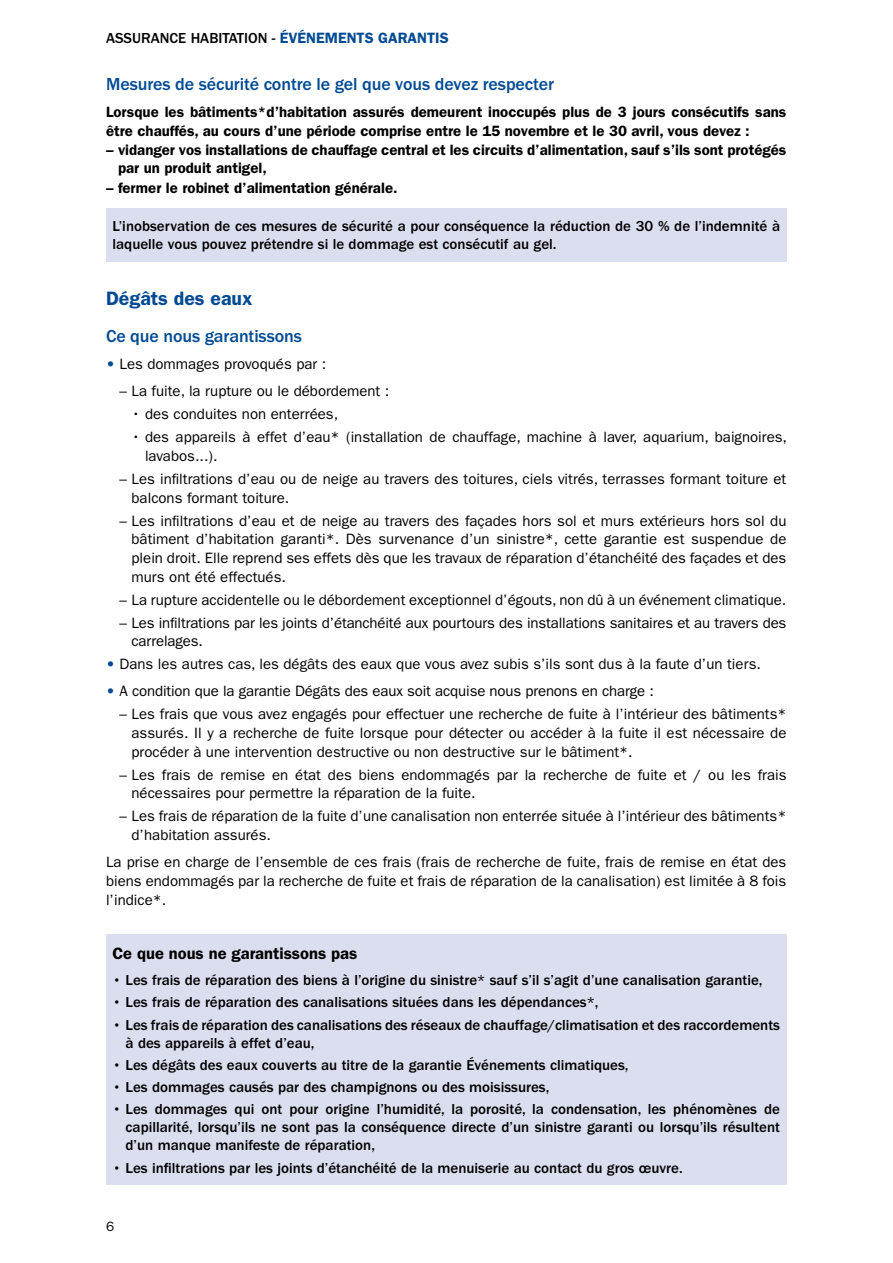
<style>
.page{position:relative;width:893px;height:1263px;background:#fff}
.page>*{position:absolute;margin:0;border:0;box-sizing:border-box;transform-origin:0 0}
.t1{font:600 19.5px "ITC Franklin Gothic Std";color:#004a93}
.t2{font:500 18px "ITC Franklin Gothic Std";letter-spacing:-.005em;color:#004a93}
.t3{font:600 16.5px "ITC Franklin Gothic Std";color:#000}
.t4{font:15px/18.8px "ITC Franklin Gothic Std";color:#000}
.t5{font:500 15px/18px "ITC Franklin Gothic Std";color:#000}
.t6{font:600 15px/18.8px "ITC Franklin Gothic Std";color:#000}
.t7{font:13.5px "ITC Franklin Gothic Std";color:#000}
.s1{font-weight:600;color:#004a93}
.s2{font-family:"ITC Franklin Gothic Std Hvy";color:#004a93}
</style>
<div class="page">
<div style="left:106px;top:208px;width:680px;height:54px;background:#dbdeef"></div>
<div style="left:106px;top:934px;width:680px;height:251px;background:#dbdeef"></div>
<p class="t5" style="left:106px;top:29px;width:344px">ASSURANCE HABITATION - <span class="s1">ÉVÉNEMENTS GARANTIS</span></p>
<p class="t2" style="left:106px;top:74px;width:450px">Mesures de sécurité contre le gel que vous devez respecter</p>
<p class="t6" style="left:106px;top:103px;width:682px">Lorsque les bâtiments*d’habitation assurés demeurent inoccupés plus de 3 jours consécutifs sans être chauffés, au cours d’une période comprise entre le 15 novembre et le 30 avril, vous devez :</p>
<p class="t6" style="left:118px;top:140px;width:670px;text-indent:-12px">– vidanger vos installations de chauffage central et les circuits d’alimentation, sauf s’ils sont protégés par un produit antigel,</p>
<p class="t6" style="left:106px;top:179px;width:293px">– fermer le robinet d’alimentation générale.</p>
<p class="t5" style="left:112px;top:217px;width:669px">L’inobservation de ces mesures de sécurité a pour conséquence la réduction de 30 % de l’indemnité à laquelle vous pouvez prétendre si le dommage est consécutif au gel.</p>
<h1 class="t1" style="left:106px;top:287px;width:148px">Dégâts des eaux</h1>
<p class="t2" style="left:106px;top:326px;width:197px">Ce que nous garantissons</p>
<p class="t4" style="left:106px;top:355px;width:222px"><span class="s2">•</span> Les dommages provoqués par :</p>
<p class="t4" style="left:120px;top:382px;width:271px">– La fuite, la rupture ou le débordement :</p>
<p class="t4" style="left:132px;top:405px;width:208px">• des conduites non enterrées,</p>
<p class="t4" style="left:145px;top:428px;width:644px;text-indent:-14px">• des appareils à effet d’eau* (installation de chauffage, machine à laver, aquarium, baignoires, lavabos...).</p>
<p class="t4" style="left:132px;top:470px;width:656px;text-indent:-12px">– Les infiltrations d’eau ou de neige au travers des toitures, ciels vitrés, terrasses formant toiture et balcons formant toiture.</p>
<p class="t4" style="left:132px;top:511px;width:656px;text-align:justify;text-indent:-12px">– Les infiltrations d’eau et de neige au travers des façades hors sol et murs extérieurs hors sol du bâtiment d’habitation garanti*. Dès survenance d’un sinistre*, cette garantie est suspendue de plein droit. Elle reprend ses effets dès que les travaux de réparation d’étanchéité des façades et des murs ont été effectués.</p>
<p class="t4" style="left:120px;top:590px;width:668px">– La rupture accidentelle ou le débordement exceptionnel d’égouts, non dû à un événement climatique.</p>
<p class="t4" style="left:132px;top:613px;width:656px;text-indent:-12px">– Les infiltrations par les joints d’étanchéité aux pourtours des installations sanitaires et au travers des carrelages.</p>
<p class="t4" style="left:106px;top:655px;width:656px"><span class="s2">•</span> Dans les autres cas, les dégâts des eaux que vous avez subis s’ils sont dus à la faute d’un tiers.</p>
<p class="t4" style="left:106px;top:682px;width:549px"><span class="s2">•</span> A condition que la garantie Dégâts des eaux soit acquise nous prenons en charge :</p>
<p class="t4" style="left:132px;top:705px;width:656px;text-align:justify;text-indent:-12px">– Les frais que vous avez engagés pour effectuer une recherche de fuite à l’intérieur des bâtiments* assurés. Il y a recherche de fuite lorsque pour détecter ou accéder à la fuite il est nécessaire de procéder à une intervention destructive ou non destructive sur le bâtiment*.</p>
<p class="t4" style="left:132px;top:765px;width:656px;text-indent:-12px">– Les frais de remise en état des biens endommagés par la recherche de fuite et / ou les frais nécessaires pour permettre la réparation de la fuite.</p>
<p class="t4" style="left:132px;top:807px;width:656px;text-indent:-12px">– Les frais de réparation de la fuite d’une canalisation non enterrée située à l’intérieur des bâtiments* d’habitation assurés.</p>
<p class="t4" style="left:106px;top:853px;width:682px;text-align:justify">La prise en charge de l’ensemble de ces frais (frais de recherche de fuite, frais de remise en état des biens endommagés par la recherche de fuite et frais de réparation de la canalisation) est limitée à 8 fois l’indice*.</p>
<p class="t3" style="left:112px;top:943px;width:246px">Ce que nous ne garantissons pas</p>
<p class="t5" style="left:112px;top:971px;width:652px">• Les frais de réparation des biens à l’origine du sinistre* sauf s’il s’agit d’une canalisation garantie,</p>
<p class="t5" style="left:112px;top:993px;width:488px">• Les frais de réparation des canalisations situées dans les dépendances*,</p>
<p class="t5" style="left:126px;top:1016px;width:656px;text-indent:-13px">• Les frais de réparation des canalisations des réseaux de chauffage/climatisation et des raccordements à des appareils à effet d’eau,</p>
<p class="t5" style="left:112px;top:1056px;width:518px">• Les dégâts des eaux couverts au titre de la garantie Événements climatiques,</p>
<p class="t5" style="left:112px;top:1078px;width:438px">• Les dommages causés par des champignons ou des moisissures,</p>
<p class="t5" style="left:126px;top:1100px;width:656px;text-align:justify;text-indent:-13px">• Les dommages qui ont pour origine l’humidité, la porosité, la condensation, les phénomènes de capillarité, lorsqu’ils ne sont pas la conséquence directe d’un sinistre garanti ou lorsqu’ils résultent d’un manque manifeste de réparation,</p>
<p class="t5" style="left:112px;top:1159px;width:572px">• Les infiltrations par les joints d’étanchéité de la menuiserie au contact du gros œuvre.</p>
<p class="t7" style="left:106px;top:1218px;width:10px">6</p>
</div>
